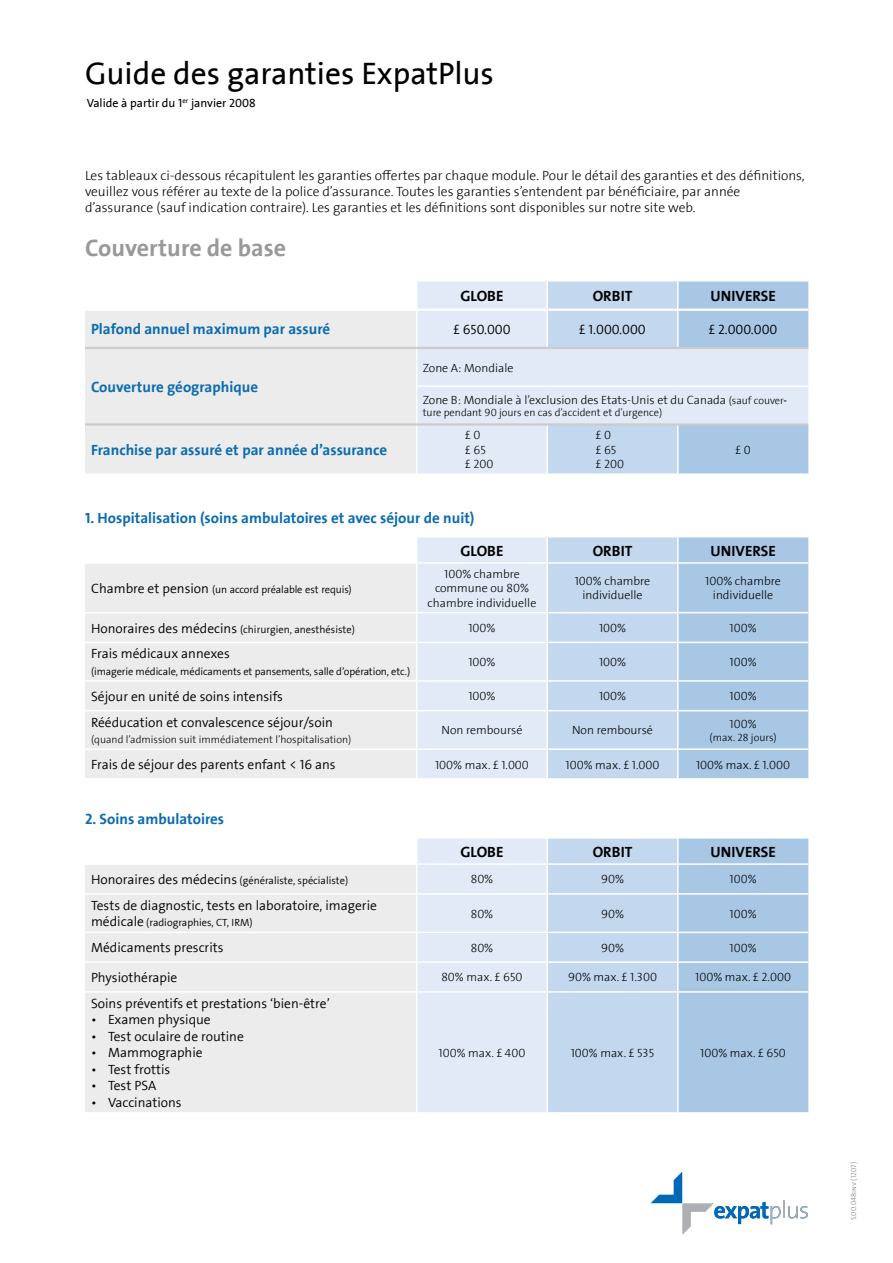
<style>
.page{position:relative;width:893px;height:1263px;background:#fff}
.page>*{position:absolute;margin:0;border:0;box-sizing:border-box;transform-origin:0 0}
.t1{font:31.5px "The Sans LF";color:#000}
.t2{font:24px "The Sans LF Bold";color:#999}
.t3{font:15px "The Sans LF Bold";color:#0b6cb0}
.t4{font:15px "The Sans SC Bold";color:#000}
.t5{font:300 13.5px/16.5px "The Sans LF Semi";color:#000}
.t6{font:13.5px/16.2px "The Sans LF Light";color:#000}
.t7{font:12px/14.4px "The Sans LF Light";color:#000;text-align:center}
.t8{font:12px "The Sans LF";color:#000}
.t9{font:300 10.5px "The Sans LF Semi";letter-spacing:-.01em;color:#000}
.t10{font:10.5px "The Sans LF Light";color:#000}
.t11{font:300 7.5px "The Sans SC Semi";color:#97979b}
.s1{font-size:10.5px}
.s2{font-size:13.5px}
</style>
<div class="page">
<svg style="left:651px;top:1171px;width:157px;height:64px"></svg>
<div style="left:417px;top:281px;width:130px;height:192px;background:#e1eaf6"></div>
<svg style="left:547px;top:281px;width:261px;height:192px;background:#c7d9ee"></svg>
<div style="left:85px;top:311px;width:331px;height:162px;background:#ececec"></div>
<hr style="left:546px;top:426px;width:2px;height:47px;background:#fff">
<hr style="left:677px;top:426px;width:2px;height:47px;background:#fff">
<hr style="left:546px;top:311px;width:2px;height:36px;background:#fff">
<hr style="left:677px;top:311px;width:2px;height:36px;background:#fff">
<hr style="left:546px;top:281px;width:2px;height:28px;background:#fff">
<hr style="left:677px;top:281px;width:2px;height:28px;background:#fff">
<hr style="left:417px;top:385px;width:130px;height:2px;background:#fff">
<hr style="left:547px;top:385px;width:131px;height:2px;background:#fff">
<hr style="left:678px;top:385px;width:130px;height:2px;background:#fff">
<hr style="left:85px;top:347px;width:332px;height:2px;background:#cbcbcb">
<hr style="left:417px;top:347px;width:130px;height:2px;background:#cbcbcb">
<hr style="left:547px;top:347px;width:131px;height:2px;background:#cbcbcb">
<hr style="left:678px;top:347px;width:130px;height:2px;background:#cbcbcb">
<hr style="left:85px;top:423px;width:332px;height:3px;background:#cbcbcb">
<hr style="left:417px;top:423px;width:130px;height:3px;background:#cbcbcb">
<hr style="left:547px;top:423px;width:131px;height:3px;background:#cbcbcb">
<hr style="left:678px;top:423px;width:130px;height:3px;background:#cbcbcb">
<hr style="left:417px;top:309px;width:130px;height:2px;background:#fff">
<hr style="left:547px;top:309px;width:131px;height:2px;background:#fff">
<hr style="left:678px;top:309px;width:130px;height:2px;background:#fff">
<div style="left:85px;top:564px;width:331px;height:214px;background:#ececec"></div>
<hr style="left:85px;top:710px;width:331px;height:1px;background:#fff">
<hr style="left:85px;top:612px;width:332px;height:1px;background:#fff">
<hr style="left:85px;top:642px;width:332px;height:1px;background:#fff">
<hr style="left:85px;top:680px;width:332px;height:2px;background:#fff">
<hr style="left:85px;top:748px;width:332px;height:2px;background:#fff">
<svg style="left:417px;top:537px;width:391px;height:242px;background:#c8dbef"></svg>
<div style="left:85px;top:865px;width:331px;height:247px;background:#ececec"></div>
<hr style="left:85px;top:893px;width:332px;height:2px;background:#fff">
<hr style="left:85px;top:932px;width:332px;height:1px;background:#fff">
<hr style="left:85px;top:961px;width:332px;height:2px;background:#fff">
<hr style="left:85px;top:991px;width:332px;height:2px;background:#fff">
<svg style="left:417px;top:839px;width:391px;height:274px;background:#c6d9ee"></svg>
<hr style="left:546px;top:963px;width:2px;height:28px;background:#fff">
<hr style="left:677px;top:963px;width:2px;height:28px;background:#fff">
<hr style="left:546px;top:993px;width:2px;height:119px;background:#fff">
<hr style="left:677px;top:993px;width:2px;height:119px;background:#fff">
<h1 class="t1" style="left:85px;top:57px;width:410px">Guide des garanties ExpatPlus</h1>
<p class="t8" style="left:87px;top:96px;width:171px">Valide à partir du 1<sup>er</sup> janvier 2008</p>
<p class="t6" style="left:85px;top:168px;width:721px">Les tableaux ci-dessous récapitulent les garanties offertes par chaque module. Pour le détail des garanties et des définitions, veuillez vous référer au texte de la police d’assurance. Toutes les garanties s’entendent par bénéficiaire, par année d’assurance (sauf indication contraire). Les garanties et les définitions sont disponibles sur notre site web.</p>
<h2 class="t2" style="left:85px;top:235px;width:203px">Couverture de base</h2>
<p class="t4" style="left:460px;top:288px;width:45px">GLOBE</p>
<p class="t4" style="left:593px;top:288px;width:41px">ORBIT</p>
<p class="t4" style="left:710px;top:288px;width:67px">UNIVERSE</p>
<p class="t3" style="left:91px;top:321px;width:241px">Plafond annuel maximum par assuré</p>
<p class="t5" style="left:453px;top:321px;width:59px">£ 650.000</p>
<p class="t5" style="left:579px;top:321px;width:68px">£ 1.000.000</p>
<p class="t5" style="left:709px;top:321px;width:70px">£ 2.000.000</p>
<p class="t3" style="left:91px;top:379px;width:169px">Couverture géographique</p>
<p class="t3" style="left:91px;top:442px;width:298px">Franchise par assuré et par année d’assurance</p>
<p class="t7" style="left:423px;top:361px;width:92px">Zone A: Mondiale</p>
<p class="t7" style="left:423px;top:393px;width:365px">Zone B: Mondiale à l’exclusion des Etats-Unis et du Canada <span class="s1">(sauf couvert</span></p>
<p class="t10" style="left:423px;top:407px;width:241px">ture pendant 90 jours en cas d’accident et d’urgence)</p>
<p class="t7" style="left:465px;top:429px;width:30px;text-align:left">£ 0<br>£ 65 £ 200</p>
<p class="t7" style="left:596px;top:429px;width:30px;text-align:left">£ 0<br>£ 65 £ 200</p>
<p class="t7" style="left:735px;top:443px;width:17px">£ 0</p>
<p class="t3" style="left:85px;top:510px;width:391px">1. Hospitalisation (soins ambulatoires et avec séjour de nuit)</p>
<p class="t4" style="left:460px;top:543px;width:45px">GLOBE</p>
<p class="t4" style="left:593px;top:543px;width:41px">ORBIT</p>
<p class="t4" style="left:710px;top:543px;width:67px">UNIVERSE</p>
<p class="t9" style="left:91px;top:584px;width:262px"><span class="s2">Chambre et pension</span> (un accord préalable est requis)</p>
<p class="t7" style="left:428px;top:567px;width:110px">100% chambre commune ou 80% chambre individuelle</p>
<p class="t7" style="left:575px;top:574px;width:77px">100% chambre individuelle</p>
<p class="t7" style="left:705px;top:574px;width:77px">100% chambre individuelle</p>
<p class="t9" style="left:91px;top:623px;width:265px"><span class="s2">Honoraires des médecins</span> (chirurgien, anesthésiste)</p>
<p class="t7" style="left:468px;top:621px;width:29px">100%</p>
<p class="t7" style="left:599px;top:621px;width:29px">100%</p>
<p class="t7" style="left:730px;top:621px;width:29px">100%</p>
<p class="t5" style="left:91px;top:646px;width:140px">Frais médicaux annexes</p>
<p class="t9" style="left:91px;top:666px;width:321px">(imagerie médicale, médicaments et pansements, salle d’opération, etc.)</p>
<p class="t7" style="left:468px;top:655px;width:29px">100%</p>
<p class="t7" style="left:599px;top:655px;width:29px">100%</p>
<p class="t7" style="left:730px;top:655px;width:29px">100%</p>
<p class="t5" style="left:91px;top:688px;width:193px">Séjour en unité de soins intensifs</p>
<p class="t7" style="left:468px;top:689px;width:29px">100%</p>
<p class="t7" style="left:599px;top:689px;width:29px">100%</p>
<p class="t7" style="left:730px;top:689px;width:29px">100%</p>
<p class="t5" style="left:91px;top:714px;width:243px">Rééducation et convalescence séjour/soin</p>
<p class="t10" style="left:91px;top:734px;width:262px">(quand l’admission suit immédiatement l’hospitalisation)</p>
<p class="t7" style="left:730px;top:717px;width:29px">100%</p>
<p class="t10" style="left:710px;top:732px;width:69px">(max. 28 jours)</p>
<p class="t7" style="left:441px;top:724px;width:82px">Non remboursé</p>
<p class="t7" style="left:572px;top:724px;width:82px">Non remboursé</p>
<p class="t5" style="left:91px;top:757px;width:246px">Frais de séjour des parents enfant &lt; 16 ans</p>
<p class="t7" style="left:435px;top:758px;width:95px">100% max. £ 1.000</p>
<p class="t7" style="left:566px;top:758px;width:95px">100% max. £ 1.000</p>
<p class="t7" style="left:696px;top:758px;width:95px">100% max. £ 1.000</p>
<p class="t3" style="left:85px;top:811px;width:141px">2. Soins ambulatoires</p>
<p class="t4" style="left:460px;top:844px;width:45px">GLOBE</p>
<p class="t4" style="left:593px;top:844px;width:41px">ORBIT</p>
<p class="t4" style="left:710px;top:844px;width:67px">UNIVERSE</p>
<p class="t9" style="left:91px;top:875px;width:259px"><span class="s2">Honoraires des médecins</span> (généraliste, spécialiste)</p>
<p class="t7" style="left:471px;top:873px;width:24px">80%</p>
<p class="t7" style="left:601px;top:873px;width:24px">90%</p>
<p class="t7" style="left:730px;top:873px;width:29px">100%</p>
<p class="t5" style="left:91px;top:897px;width:287px">Tests de diagnostic, tests en laboratoire, imagerie</p>
<p class="t9" style="left:91px;top:917px;width:163px"><span class="s2">médicale</span> (radiographies, CT, IRM)</p>
<p class="t7" style="left:471px;top:907px;width:24px">80%</p>
<p class="t7" style="left:601px;top:907px;width:24px">90%</p>
<p class="t7" style="left:730px;top:907px;width:29px">100%</p>
<p class="t5" style="left:91px;top:940px;width:134px">Médicaments prescrits</p>
<p class="t7" style="left:471px;top:941px;width:24px">80%</p>
<p class="t7" style="left:601px;top:941px;width:24px">90%</p>
<p class="t7" style="left:730px;top:941px;width:29px">100%</p>
<p class="t5" style="left:91px;top:970px;width:88px">Physiothérapie</p>
<p class="t7" style="left:441px;top:971px;width:83px">80% max. £ 650</p>
<p class="t7" style="left:568px;top:971px;width:90px">90% max. £ 1.300</p>
<p class="t7" style="left:695px;top:971px;width:97px">100% max. £ 2.000</p>
<p class="t5" style="left:108px;top:996px;width:223px;text-indent:-17px">Soins préventifs et prestations ‘bien-être’<br>Examen physique<br>Test oculaire de routine<br>Mammographie<br>Test frottis<br>Test PSA<br>Vaccinations</p>
<p class="t5" style="left:91px;top:1012px;width:7px;text-align:justify">• • • • • •</p>
<p class="t7" style="left:439px;top:1046px;width:88px">100% max. £ 400</p>
<p class="t7" style="left:571px;top:1046px;width:85px">100% max. £ 535</p>
<p class="t7" style="left:700px;top:1046px;width:87px">100% max. £ 650</p>
<p class="t11" style="left:850px;top:1220px;width:60px;rotate:-90deg">5.00.048inv (1207)</p>
</div>
